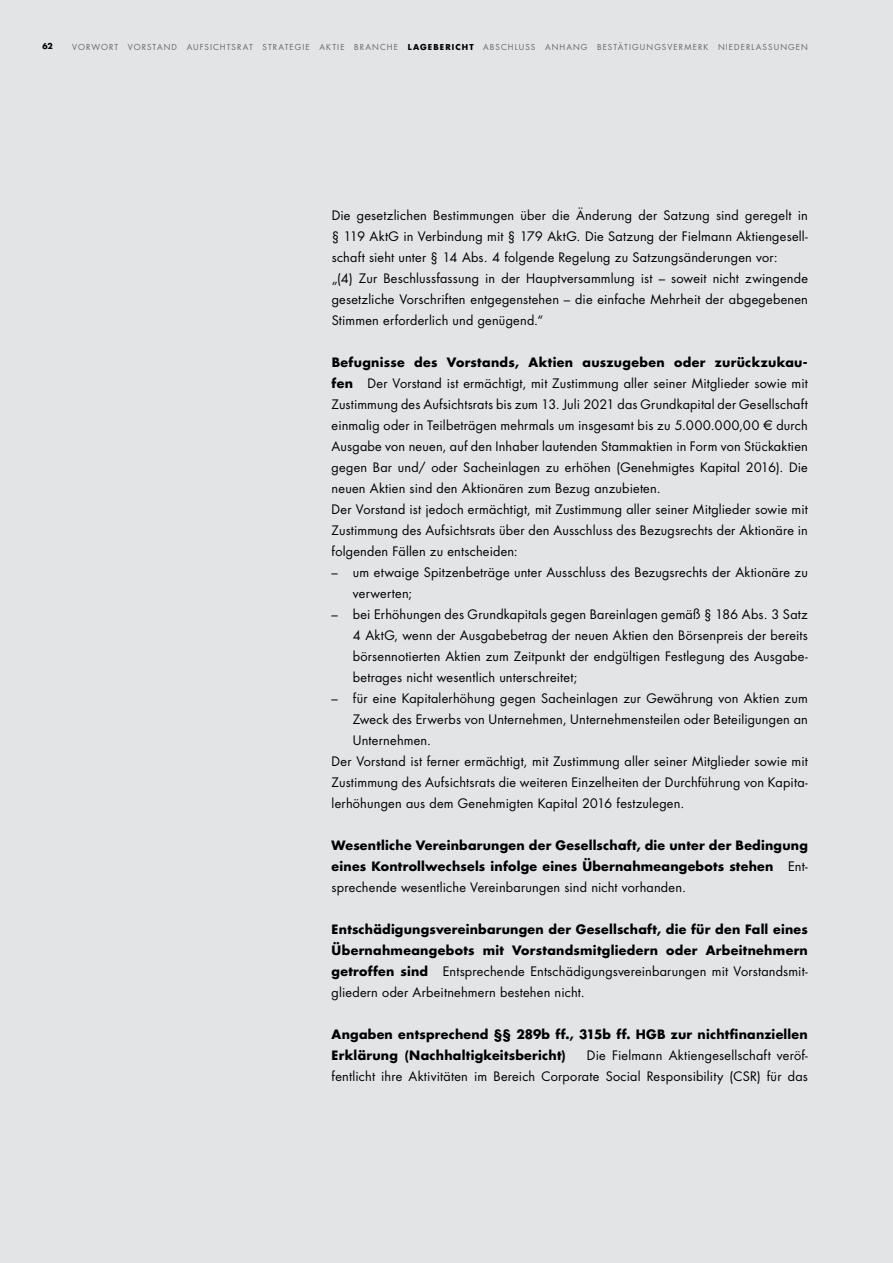
<style>
.page{position:relative;width:893px;height:1263px;background:#e3e4e6}
.page>*{position:absolute;margin:0;border:0;box-sizing:border-box;transform-origin:0 0}
.t1{font:14.25px/21px "Fi Futura";letter-spacing:.015em;color:#000}
.t2{font:700 14.25px/21px "Fi Futura";letter-spacing:.015em;color:#000;text-align:justify}
.t3{font:9px "Fi Futura";letter-spacing:.12em;color:#68676c}
.t4{font:700 9px "Fi Futura";color:#000}
.s1{font-weight:700;color:#000}
.s2{font-weight:700}
.s3{font-weight:400}
</style>
<div class="page">
<p class="t4" style="left:43px;top:41px;width:12px">62</p>
<p class="t3" style="left:72px;top:41px;width:737px">VORWORT VORSTAND AUFSICHTSRAT STRATEGIE AKTIE BRANCHE <span class="s1">LAGEBERICHT</span> ABSCHLUSS ANHANG BESTÄTIGUNGSVERMERK NIEDERLASSUNGEN</p>
<p class="t1" style="left:332px;top:204px;width:478px">Die gesetzlichen Bestimmungen über die Änderung der Satzung sind geregelt in § 119 AktG in Verbindung mit § 179 AktG. Die Satzung der Fielmann Aktiengesell&shy;schaft sieht unter § 14 Abs. 4 folgende Regelung zu Satzungsänderungen vor:<br>„(4) Zur Beschlussfassung in der Hauptversammlung ist – soweit nicht zwingende gesetzliche Vorschriften entgegenstehen – die einfache Mehrheit der abgegebenen Stimmen erforderlich und genügend.“</p>
<p class="t1" style="left:332px;top:351px;width:478px"><span class="s2">Befugnisse des Vorstands, Aktien auszugeben oder zurückzukau&shy;fen</span> Der Vorstand ist ermächtigt, mit Zustimmung aller seiner Mitglieder sowie mit Zustimmung des Aufsichtsrats bis zum 13. Juli 2021 das Grundkapital der Gesellschaft einmalig oder in Teilbeträgen mehrmals um insgesamt bis zu 5.000.000,00 ¤ durch Ausgabe von neuen, auf den Inhaber lautenden Stammaktien in Form von Stückaktien gegen Bar und/ oder Sacheinlagen zu erhöhen (Genehmigtes Kapital 2016). Die neuen Aktien sind den Aktionären zum Bezug anzubieten.<br>Der Vorstand ist jedoch ermächtigt, mit Zustimmung aller seiner Mitglieder sowie mit Zustimmung des Aufsichtsrats über den Ausschluss des Bezugsrechts der Aktionäre in folgenden Fällen zu entscheiden:</p>
<p class="t1" style="left:353px;top:561px;width:456px;text-indent:-21px">– um etwaige Spitzenbeträge unter Ausschluss des Bezugsrechts der Aktionäre zu verwerten;</p>
<p class="t1" style="left:353px;top:603px;width:456px;text-align:justify;text-indent:-21px">– bei Erhöhungen des Grundkapitals gegen Bareinlagen gemäß § 186 Abs. 3 Satz 4 AktG, wenn der Ausgabebetrag der neuen Aktien den Börsenpreis der bereits börsennotierten Aktien zum Zeitpunkt der endgültigen Festlegung des Ausgabe&shy;betrages nicht wesentlich unterschreitet;</p>
<p class="t1" style="left:332px;top:687px;width:478px">– für eine Kapitalerhöhung gegen Sacheinlagen zur Gewährung von Aktien zum</p>
<p class="t1" style="left:353px;top:708px;width:456px">Zweck des Erwerbs von Unternehmen, Unternehmensteilen oder Beteiligungen an</p>
<p class="t1" style="left:353px;top:729px;width:80px">Unternehmen.</p>
<p class="t1" style="left:332px;top:750px;width:478px">Der Vorstand ist ferner ermächtigt, mit Zustimmung aller seiner Mitglieder sowie mit</p>
<p class="t1" style="left:332px;top:771px;width:478px">Zustimmung des Aufsichtsrats die weiteren Einzelheiten der Durchführung von Kapita-</p>
<p class="t1" style="left:332px;top:792px;width:354px">lerhöhungen aus dem Genehmigten Kapital 2016 festzulegen.</p>
<p class="t2" style="left:332px;top:834px;width:478px">Wesentliche Vereinbarungen der Gesellschaft, die unter der Bedingung eines Kontrollwechsels infolge eines Übernahmeangebots stehen <span class="s3">Ent&shy;sprechende wesentliche Vereinbarungen sind nicht vorhanden.</span></p>
<p class="t2" style="left:332px;top:918px;width:478px">Entschädigungsvereinbarungen der Gesellschaft, die für den Fall eines Übernahmeangebots mit Vorstandsmitgliedern oder Arbeitnehmern getroffen sind <span class="s3">Entsprechende Entschädigungsvereinbarungen mit Vorstandsmit&shy;gliedern oder Arbeitnehmern bestehen nicht.</span></p>
<p class="t2" style="left:332px;top:1023px;width:478px">Angaben entsprechend §§ 289b ff., 315b ff. HGB zur nichtfinanziellen<br>Erklärung (Nachhaltigkeitsbericht)</p>
<p class="t1" style="left:332px;top:1044px;width:478px;text-align:right">Die Fielmann Aktiengesellschaft veröf-<br>fentlicht ihre Aktivitäten im Bereich Corporate Social Responsibility (CSR) für das</p>
</div>
